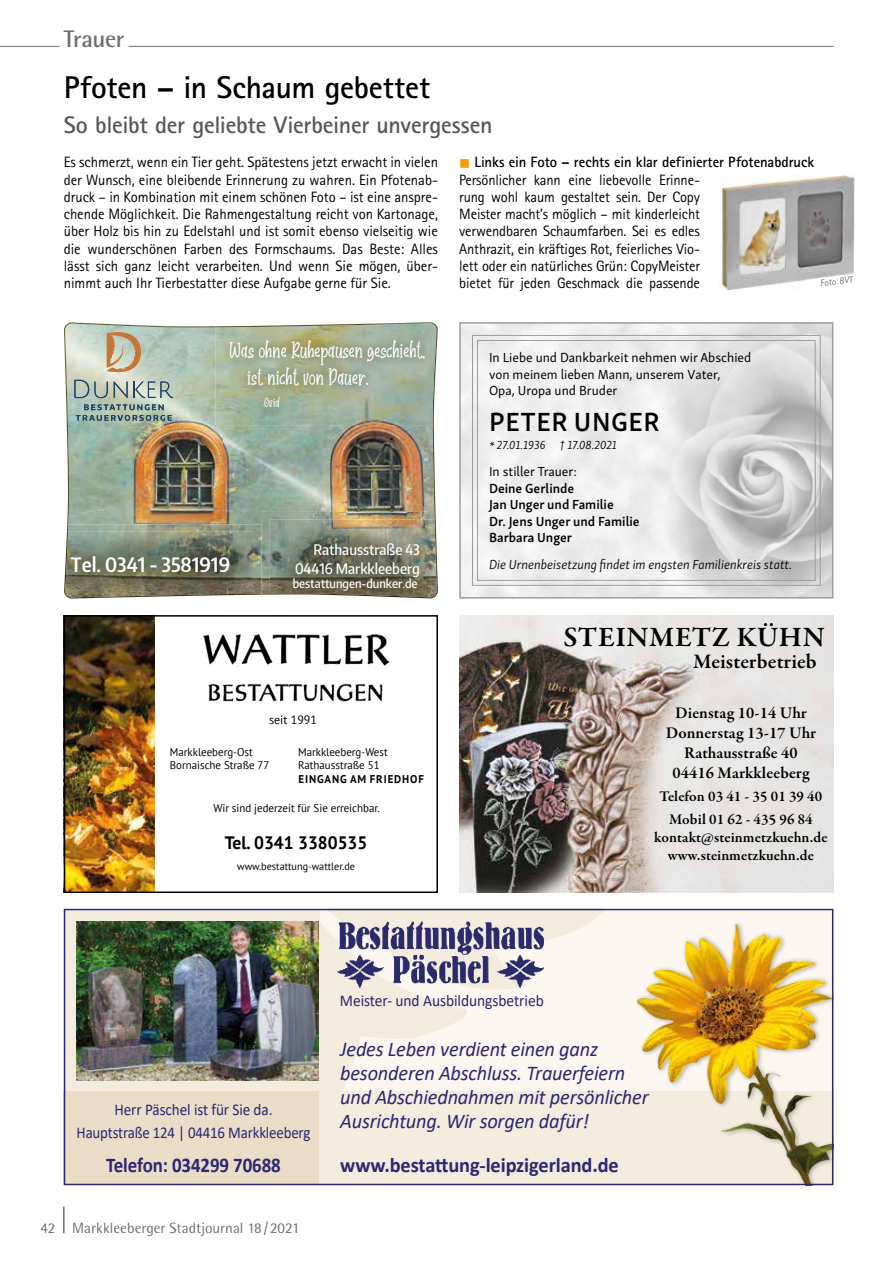
<style>
.page{position:relative;width:893px;height:1263px;background:#fff}
.page>*{position:absolute;margin:0;border:0;box-sizing:border-box;transform-origin:0 0}
.t1{font:700 31.5px "Rotis Sans Serif";letter-spacing:-.005em;color:#000}
.t2{font:600 28.5px "Garamond Premr Pro";letter-spacing:.02em;color:#000}
.t3{font:600 27px "Skolar Sans Latn";letter-spacing:.02em;color:#000}
.t4{font:700 24px "Rotis Sans Serif";letter-spacing:-.01em;color:#575756}
.t5{font:700 24px "Rotis Semi Sans";letter-spacing:-.015em;color:#706f6f}
.t6{font:22.95px/27.5px "Orange Mango";color:#fff}
.t7{font:italic 21px/24px "Calibri";letter-spacing:-.01em;color:#2b2771}
.t8{font:700 21px "Calibri";letter-spacing:-.005em;color:#2b2771}
.t9{font:700 21px "Calibri";letter-spacing:-.005em;color:#2b2771;scale:.9 1}
.t10{font:600 21px "Garamond Premr Pro";letter-spacing:.005em;color:#000}
.t11{font:600 19.8px "Encode Sans Condensed";color:#fff}
.t12{font:700 18px "PT Sans";color:#000}
.t13{font:600 16.5px/19.8px "Garamond Premr Pro";letter-spacing:.01em;color:#000;text-align:center}
.t14{font:16.5px/22.5px "Calibri";letter-spacing:-.005em;color:#2b2771;text-align:center;scale:.92 1}
.t15{font:16.5px "Calibri";letter-spacing:-.005em;color:#2b2771;scale:.94 1}
.t16{font:15px/17.2px "Rotis Sans Serif";letter-spacing:-.01em;color:#000;text-align:justify}
.t17{font:600 15px/23.4px "Garamond Premr Pro";letter-spacing:.01em;color:#000;text-align:center}
.t18{font:15px "Rotis Semi Sans";color:#706f6f}
.t19{font:500 14.55px/19px "Encode Sans Condensed";color:#fff;text-align:right}
.t20{font:13.8px "Orange Mango";color:#fff}
.t21{font:13.5px/16.5px "Skolar Sans Latn";color:#000}
.t22{font:600 13.5px/16.5px "Skolar Sans Latn";color:#000}
.t23{font:italic 300 13.5px "Skolar Sans Latn";color:#000}
.t24{font:500 12.15px "Encode Sans Condensed";color:#fff}
.t25{font:italic 300 12px "Skolar Sans Latn";color:#000}
.t26{font:12px "PT Sans";color:#000}
.t27{font:11.25px/13.5px "PT Sans";color:#000}
.t28{font:700 11.25px "PT Sans";letter-spacing:.08em;color:#000}
.t29{font:10.5px "PT Sans";color:#000}
.t30{font:italic 9px "Rotis Sans Serif";color:#706f6f}
.s1{color:#f59c00}
.s2{font-weight:700}
</style>
<div class="page">
<hr style="left:63px;top:1206px;width:2px;height:27px;background:#706f6f">
<hr style="left:0;top:46px;width:833px;height:1px;background:#706f6f">
<hr style="left:60px;top:46px;width:69px;height:1px;background:#fff">
<img style="left:459px;top:616px;width:374px;height:276px">
<img style="left:203px;top:634px;width:187px;height:68px">
<img style="left:67px;top:619px;width:87px;height:270px">
<div style="left:64px;top:616px;width:374px;height:276px;border:2px solid #000"></div>
<div style="left:64px;top:909px;width:769px;height:211px;background:#fbf6ef"></div>
<svg style="left:67px;top:912px;width:401px;height:180px;fill:#f3ecde"></svg>
<svg style="left:553px;top:912px;width:49px;height:26px"></svg>
<div style="left:319px;top:1092px;width:514px;height:93px;background:#f3ecde"></div>
<div style="left:64px;top:1092px;width:255px;height:93px;background:#eaddc8"></div>
<img style="left:77px;top:921px;width:242px;height:159px">
<img style="left:319px;top:912px;width:234px;height:80px">
<img style="left:625px;top:923px;width:205px;height:259px">
<div style="left:64px;top:909px;width:769px;height:276px;border:2px solid #2b2771"></div>
<img style="left:330px;top:323px;width:106px;height:189px">
<img style="left:306px;top:425px;width:24px;height:87px">
<img style="left:306px;top:512px;width:130px;height:7px">
<img style="left:306px;top:519px;width:132px;height:79px">
<img style="left:64px;top:322px;width:95px;height:55px">
<img style="left:368px;top:322px;width:66px;height:2px">
<img style="left:65px;top:376px;width:4px;height:148px">
<img style="left:433px;top:425px;width:2px;height:87px">
<img style="left:64px;top:532px;width:173px;height:66px">
<img style="left:249px;top:324px;width:189px;height:101px">
<img style="left:74px;top:326px;width:232px;height:269px">
<img style="left:462px;top:325px;width:368px;height:271px">
<div style="left:459px;top:322px;width:374px;height:277px;border:2px solid #9d9d9c"></div>
<svg style="left:471px;top:334px;width:350px;height:252px"></svg>
<div style="left:477px;top:340px;width:339px;height:241px;border:1px solid #9d9d9c"></div>
<img style="left:719px;top:176px;width:136px;height:113px">
<h3 class="t5" style="left:64px;top:24px;width:62px">Trauer</h3>
<h1 class="t1" style="left:64px;top:68px;width:368px">Pfoten – in Schaum gebettet</h1>
<h3 class="t4" style="left:64px;top:109px;width:430px">So bleibt der geliebte Vierbeiner unvergessen</h3>
<p class="t16" style="left:64px;top:153px;width:376px">Es schmerzt, wenn ein Tier geht. Spätestens jetzt erwacht in vielen der Wunsch, eine bleibende Erinnerung zu wahren. Ein Pfotenab&shy;druck – in Kombination mit einem schönen Foto – ist eine anspre&shy;chende Möglichkeit. Die Rahmengestaltung reicht von Kartonage, über Holz bis hin zu Edelstahl und ist somit ebenso vielseitig wie die wunderschönen Farben des Formschaums. Das Beste: Alles lässt sich ganz leicht verarbeiten. Und wenn Sie mögen, über&shy;nimmt auch Ihr Tierbestatter diese Aufgabe gerne für Sie.</p>
<p class="t16" style="left:459px;top:153px;width:356px;text-align:left"><span class="s1">■</span> <span class="s2">Links ein Foto – rechts ein klar definierter Pfotenabdruck </span>Persönlicher kann eine liebevolle Erinne-<br>rung wohl kaum gestaltet sein. Der Copy<br>Meister macht’s möglich – mit kinderleicht<br>verwendbaren Schaumfarben. Sei es edles<br>Anthrazit, ein kräftiges Rot, feierliches Vio-<br>lett oder ein natürliches Grün: CopyMeister<br>bietet für jeden Geschmack die passende</p>
<p class="t30" style="left:820px;top:278px;width:34px;rotate:-7deg">Foto: BVT</p>
<h3 class="t6" style="left:247px;top:337px;width:180px;text-indent:-18px">Was ohne Ruhepausen geschieht, ist nicht von Dauer.</h3>
<p class="t20" style="left:264px;top:393px;width:17px">Ovid</p>
<h3 class="t11" style="left:71px;top:551px;width:161px">Tel. 0341 - 3581919</h3>
<p class="t19" style="left:295px;top:539px;width:127px">Rathausstraße 43<br>04416 Markkleeberg</p>
<p class="t24" style="left:293px;top:576px;width:126px">bestattungen-dunker.de</p>
<p class="t26" style="left:269px;top:712px;width:49px">seit 1991</p>
<p class="t27" style="left:170px;top:745px;width:101px">Markkleeberg-Ost<br>Bornaische Straße 77</p>
<p class="t27" style="left:298px;top:745px;width:91px">Markkleeberg-West<br>Rathausstraße 51</p>
<p class="t28" style="left:298px;top:771px;width:127px">EINGANG AM FRIEDHOF</p>
<p class="t27" style="left:213px;top:801px;width:168px">Wir sind jederzeit für Sie erreichbar.</p>
<p class="t12" style="left:225px;top:831px;width:144px">Tel. 0341 3380535</p>
<p class="t29" style="left:237px;top:859px;width:119px">www.bestattung-wattler.de</p>
<p class="t21" style="left:489px;top:348px;width:264px">In Liebe und Dankbarkeit nehmen wir Abschied von meinem lieben Mann, unserem Vater,<br>Opa, Uropa und Bruder</p>
<h3 class="t3" style="left:489px;top:400px;width:172px">PETER UNGER</h3>
<p class="t25" style="left:489px;top:436px;width:129px">* 27.01.1936 † 17.08.2021</p>
<p class="t21" style="left:489px;top:462px;width:89px">In stiller Trauer:</p>
<p class="t22" style="left:489px;top:479px;width:152px">Deine Gerlinde<br>Jan Unger und Familie<br>Dr. Jens Unger und Familie<br>Barbara Unger</p>
<p class="t23" style="left:489px;top:555px;width:305px">Die Urnenbeisetzung findet im engsten Familienkreis statt.</p>
<h2 class="t2" style="left:563px;top:620px;width:263px">STEINMETZ KÜHN</h2>
<h3 class="t10" style="left:693px;top:649px;width:125px">Meisterbetrieb</h3>
<p class="t13" style="left:666px;top:703px;width:152px">Dienstag 10-14 Uhr<br>Donnerstag 13-17 Uhr<br>Rathausstraße 40<br>04416 Markkleeberg</p>
<p class="t17" style="left:660px;top:785px;width:164px">Telefon 03 41 - 35 01 39 40<br>Mobil 01 62 - 435 96 84</p>
<p class="t17" style="left:654px;top:829px;width:175px;line-height:18px">kontakt@steinmetzkuehn.de www.steinmetzkuehn.de</p>
<p class="t14" style="left:77px;top:1098px;width:256px">Herr Päschel ist für Sie da.<br>Hauptstraße 124 | 04416 Markkleeberg</p>
<h3 class="t9" style="left:106px;top:1150px;width:195px">Telefon: 034299 70688</h3>
<p class="t18" style="left:41px;top:1219px;width:261px">42 Markkleeberger Stadtjournal 18/2021</p>
<p class="t15" style="left:340px;top:989px;width:219px">Meister- und Ausbildungsbetrieb</p>
<h3 class="t7" style="left:340px;top:1036px;width:310px">Jedes Leben verdient einen ganz besonderen Abschluss. Trauerfeiern und Abschiednahmen mit persönlicher Ausrichtung. Wir sorgen dafür!</h3>
<h3 class="t8" style="left:340px;top:1150px;width:280px">www.bestattung-leipzigerland.de</h3>
</div>
